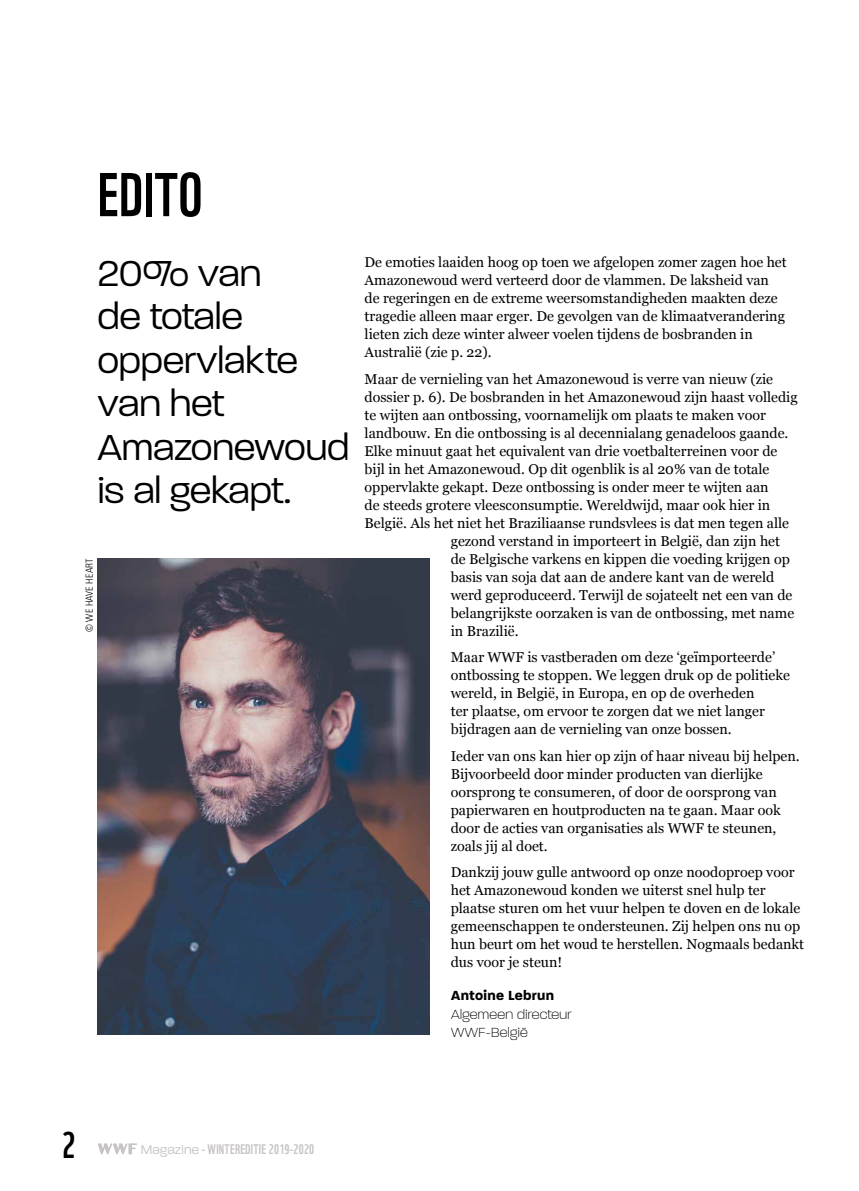
<style>
.page{position:relative;width:859px;height:1191px;background:#fff}
.page>*{position:absolute;margin:0;border:0;box-sizing:border-box;transform-origin:0 0}
.Rubrique1_copy{font:60px "WWF";letter-spacing:.01em;color:#000}
.T1{font:300 39px/43.5px "Paralucent";color:#000}
.t1{font:36px "WWF";color:#000}
.BT{font:14.25px/18px "Georgia";color:#000}
.Quotee{font:200 14.25px/18px "Paralucent";letter-spacing:.025em;color:#000}
.t2{font:13.5px "WWF";letter-spacing:.02em;color:#c7c4c3}
.Credit{font:300 condensed 9.75px "Univers LT Std";letter-spacing:.02em;color:#000}
.s1{font-weight:700}
.s2{font-family:"Paralucent";font-weight:300}
</style>
<div class="page">
<img style="left:98px;top:558px;width:331px;height:476px">
<svg style="left:98px;top:1143px;width:39px;height:11px"></svg>
<p class="Rubrique1_copy" style="left:98px;top:148px;width:106px">EDITO</p>
<p class="T1" style="left:98px;top:251px;width:253px">20% van<br>de totale oppervlakte van het<br>Amazonewoud is al gekapt.</p>
<p class="Credit" style="left:84px;top:632px;width:75px;rotate:-90deg">© WE HAVE HEART</p>
<p class="BT" style="left:365px;top:252px;width:424px">De emoties laaiden hoog op toen we afgelopen zomer zagen hoe het Amazonewoud werd verteerd door de vlammen. De laksheid van de regeringen en de extreme weersomstandigheden maakten deze tragedie alleen maar erger. De gevolgen van de klimaatverandering lieten zich deze winter alweer voelen tijdens de bosbranden in Australië (zie p. 22).</p>
<p class="BT" style="left:365px;top:369px;width:410px">Maar de vernieling van het Amazonewoud is verre van nieuw (zie</p>
<p class="BT" style="left:365px;top:387px;width:435px">dossier p. 6). De bosbranden in het Amazonewoud zijn haast volledig</p>
<p class="BT" style="left:365px;top:405px;width:403px">te wijten aan ontbossing, voornamelijk om plaats te maken voor</p>
<p class="BT" style="left:365px;top:423px;width:425px">landbouw. En die ontbossing is al decennialang genadeloos gaande.</p>
<p class="BT" style="left:365px;top:441px;width:414px">Elke minuut gaat het equivalent van drie voetbalterreinen voor de</p>
<p class="BT" style="left:365px;top:459px;width:406px">bijl in het Amazonewoud. Op dit ogenblik is al 20% van de totale</p>
<p class="BT" style="left:365px;top:477px;width:405px">oppervlakte gekapt. Deze ontbossing is onder meer te wijten aan</p>
<p class="BT" style="left:365px;top:495px;width:407px">de steeds grotere vleesconsumptie. Wereldwijd, maar ook hier in</p>
<p class="BT" style="left:365px;top:513px;width:426px">België. Als het niet het Braziliaanse rundsvlees is dat men tegen alle</p>
<p class="BT" style="left:451px;top:531px;width:331px">gezond verstand in importeert in België, dan zijn het</p>
<p class="BT" style="left:451px;top:549px;width:341px">de Belgische varkens en kippen die voeding krijgen op</p>
<p class="BT" style="left:451px;top:567px;width:325px">basis van soja dat aan de andere kant van de wereld</p>
<p class="BT" style="left:451px;top:585px;width:343px">werd geproduceerd. Terwijl de sojateelt net een van de</p>
<p class="BT" style="left:451px;top:603px;width:345px">belangrijkste oorzaken is van de ontbossing, met name</p>
<p class="BT" style="left:451px;top:621px;width:69px">in Brazilië.</p>
<p class="BT" style="left:451px;top:647px;width:341px">Maar WWF is vastberaden om deze ‘geïmporteerde’ ontbossing te stoppen. We leggen druk op de politieke wereld, in België, in Europa, en op de overheden<br>ter plaatse, om ervoor te zorgen dat we niet langer bijdragen aan de vernieling van onze bossen.</p>
<p class="BT" style="left:451px;top:746px;width:351px">Ieder van ons kan hier op zijn of haar niveau bij helpen.<br>Bijvoorbeeld door minder producten van dierlijke oorsprong te consumeren, of door de oorsprong van papierwaren en houtproducten na te gaan. Maar ook door de acties van organisaties als WWF te steunen, zoals jij al doet.</p>
<p class="BT" style="left:451px;top:862px;width:355px">Dankzij jouw gulle antwoord op onze noodoproep voor het Amazonewoud konden we uiterst snel hulp ter plaatse sturen om het vuur helpen te doven en de lokale gemeenschappen te ondersteunen. Zij helpen ons nu op hun beurt om het woud te herstellen. Nogmaals bedankt dus voor je steun!</p>
<p class="Quotee" style="left:451px;top:986px;width:122px"><span class="s1">Antoine Lebrun<br></span>Algemeen directeur</p>
<p class="Quotee" style="left:451px;top:1022px;width:78px">WWF-België</p>
<h3 class="t1" style="left:62px;top:1117px;width:15px">2</h3>
<p class="t2" style="left:141px;top:1139px;width:175px"><span class="s2">Magazine</span> - WINTEREDITIE 2019-2020</p>
</div>
